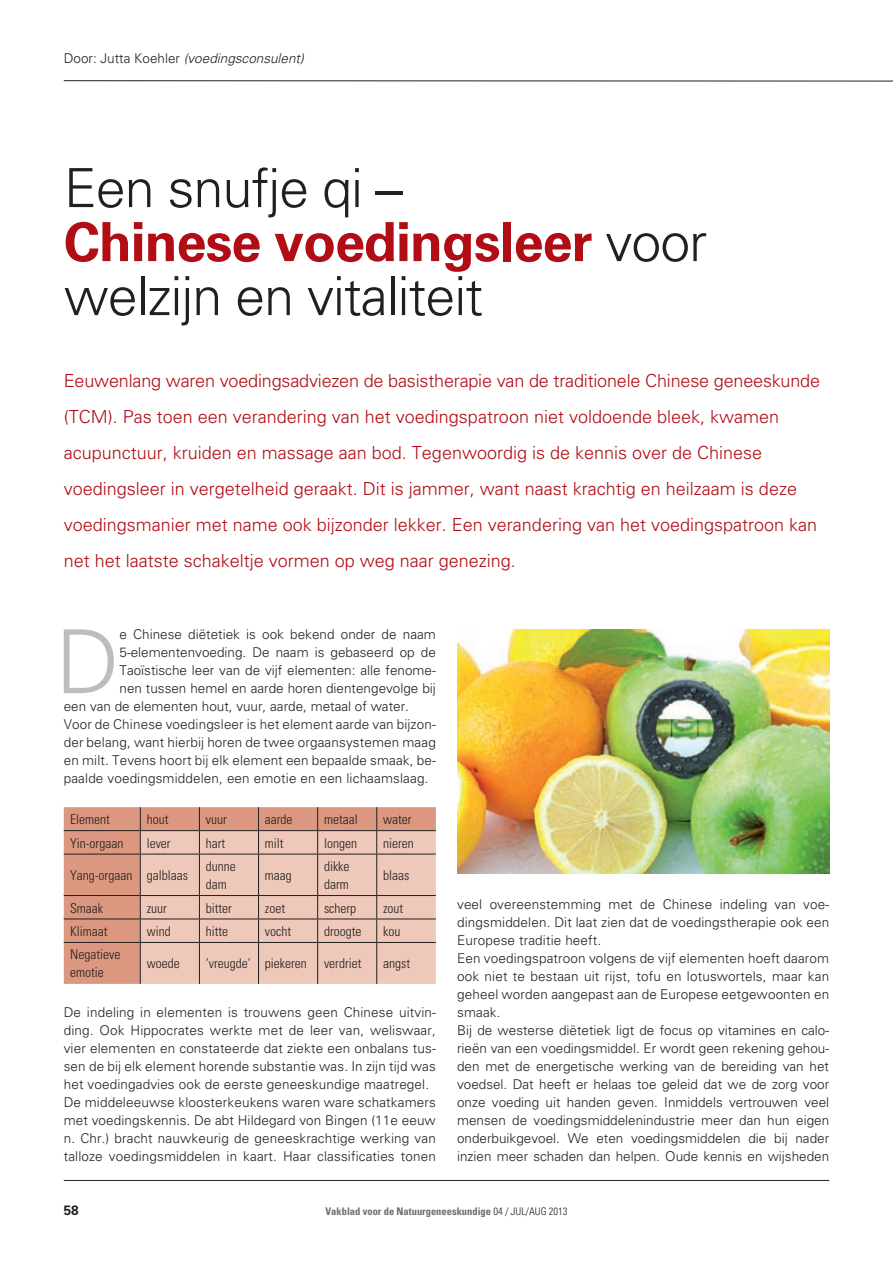
<style>
.page{position:relative;width:893px;height:1263px;background:#fff}
.page>*{position:absolute;margin:0;border:0;box-sizing:border-box;transform-origin:0 0}
.t1{font:300 88.35px "Univers";color:#bcbdc0}
.t2{font:300 54px/54px "Univers";letter-spacing:-.02em;color:#231f20}
.t3{font:300 18px/36px "Univers";color:#b00d15}
.t4{font:300 13.5px/18px "Univers";letter-spacing:.01em;color:#231f20}
.t5{font:300 condensed 13.5px/18px "Univers";color:#231f20}
.t6{font:italic 300 13.5px "Univers";color:#231f20}
.t7{font:700 13.5px "Univers";color:#231f20}
.t8{font:700 condensed 10.5px "Univers";color:#6c6d70}
.s1{font-style:normal}
.s2{font-weight:700;color:#b00d15}
.s3{font-weight:300;color:#231f20}
</style>
<div class="page">
<hr style="left:64px;top:80px;width:829px;height:1px;background:#231f20">
<hr style="left:64px;top:1180px;width:765px;height:1px;background:#231f20">
<svg style="left:64px;top:807px;width:372px;height:177px;background:#da967f"></svg>
<div style="left:141px;top:831px;width:295px;height:153px;background:#eec8b8"></div>
<hr style="left:64px;top:830px;width:76px;height:1px;background:#231f20">
<hr style="left:140px;top:830px;width:59px;height:1px;background:#231f20">
<svg style="left:140px;top:807px;width:1px;height:47px"></svg>
<hr style="left:199px;top:830px;width:60px;height:1px;background:#231f20">
<svg style="left:199px;top:807px;width:1px;height:47px"></svg>
<hr style="left:259px;top:830px;width:59px;height:1px;background:#231f20">
<svg style="left:258px;top:807px;width:1px;height:47px"></svg>
<hr style="left:318px;top:830px;width:59px;height:1px;background:#231f20">
<svg style="left:317px;top:807px;width:1px;height:47px"></svg>
<hr style="left:377px;top:830px;width:59px;height:1px;background:#231f20">
<svg style="left:376px;top:807px;width:1px;height:47px"></svg>
<hr style="left:64px;top:854px;width:76px;height:1px;background:#231f20">
<hr style="left:140px;top:854px;width:59px;height:1px;background:#231f20">
<hr style="left:140px;top:854px;width:1px;height:41px;background:#231f20">
<hr style="left:199px;top:854px;width:60px;height:1px;background:#231f20">
<hr style="left:199px;top:854px;width:1px;height:41px;background:#231f20">
<hr style="left:259px;top:854px;width:59px;height:1px;background:#231f20">
<hr style="left:258px;top:854px;width:1px;height:41px;background:#231f20">
<hr style="left:318px;top:854px;width:59px;height:1px;background:#231f20">
<hr style="left:317px;top:854px;width:1px;height:41px;background:#231f20">
<hr style="left:377px;top:854px;width:59px;height:1px;background:#231f20">
<hr style="left:376px;top:854px;width:1px;height:41px;background:#231f20">
<hr style="left:64px;top:895px;width:76px;height:1px;background:#231f20">
<hr style="left:140px;top:895px;width:59px;height:1px;background:#231f20">
<hr style="left:199px;top:895px;width:60px;height:1px;background:#231f20">
<hr style="left:259px;top:895px;width:59px;height:1px;background:#231f20">
<hr style="left:318px;top:895px;width:59px;height:1px;background:#231f20">
<hr style="left:377px;top:895px;width:59px;height:1px;background:#231f20">
<hr style="left:64px;top:918px;width:76px;height:1px;background:#231f20">
<hr style="left:140px;top:918px;width:59px;height:1px;background:#231f20">
<svg style="left:140px;top:896px;width:1px;height:46px"></svg>
<hr style="left:199px;top:918px;width:60px;height:1px;background:#231f20">
<svg style="left:199px;top:896px;width:1px;height:46px"></svg>
<hr style="left:259px;top:918px;width:59px;height:1px;background:#231f20">
<svg style="left:258px;top:896px;width:1px;height:46px"></svg>
<hr style="left:318px;top:918px;width:59px;height:1px;background:#231f20">
<svg style="left:317px;top:896px;width:1px;height:46px"></svg>
<hr style="left:377px;top:918px;width:59px;height:1px;background:#231f20">
<svg style="left:376px;top:896px;width:1px;height:46px"></svg>
<hr style="left:64px;top:942px;width:76px;height:1px;background:#231f20">
<hr style="left:140px;top:942px;width:59px;height:1px;background:#231f20">
<hr style="left:140px;top:943px;width:1px;height:41px;background:#231f20">
<hr style="left:199px;top:942px;width:60px;height:1px;background:#231f20">
<hr style="left:199px;top:943px;width:1px;height:41px;background:#231f20">
<hr style="left:259px;top:942px;width:59px;height:1px;background:#231f20">
<hr style="left:258px;top:943px;width:1px;height:41px;background:#231f20">
<hr style="left:318px;top:942px;width:59px;height:1px;background:#231f20">
<hr style="left:317px;top:943px;width:1px;height:41px;background:#231f20">
<hr style="left:376px;top:943px;width:1px;height:41px;background:#231f20">
<hr style="left:377px;top:942px;width:59px;height:1px;background:#231f20">
<img style="left:457px;top:630px;width:372px;height:243px">
<p class="t6" style="left:64px;top:50px;width:242px"><span class="s1">Door: Jutta Koehler</span> (voedingsconsulent)</p>
<h2 class="t2" style="left:64px;top:161px;width:645px">Een snufje qi –<br><span class="s2">Chinese voedingsleer</span> voor welzijn en vitaliteit</h2>
<p class="t3" style="left:64px;top:363px;width:758px">Eeuwenlang waren voedingsadviezen de basistherapie van de traditionele Chinese geneeskunde (TCM). Pas toen een verandering van het voedingspatroon niet voldoende bleek, kwamen acupunctuur, kruiden en massage aan bod. Tegenwoordig is de kennis over de Chinese voedingsleer in vergetelheid geraakt. Dit is jammer, want naast krachtig en heilzaam is deze voedingsmanier met name ook bijzonder lekker. Een verandering van het voedingspatroon kan net het laatste schakeltje vormen op weg naar genezing.</p>
<h1 class="t1" style="left:56px;top:609px;width:65px">D</h1>
<p class="t4" style="left:119px;top:625px;width:318px">e Chinese diëtetiek is ook bekend onder de naam</p>
<p class="t4" style="left:119px;top:643px;width:318px">5-elementenvoeding. De naam is gebaseerd op de</p>
<p class="t4" style="left:119px;top:661px;width:318px">Taoïstische leer van de vijf elementen: alle fenome-</p>
<p class="t4" style="left:119px;top:679px;width:318px">nen tussen hemel en aarde horen dientengevolge bij</p>
<p class="t4" style="left:64px;top:697px;width:347px">een van de elementen hout, vuur, aarde, metaal of water.</p>
<p class="t4" style="left:64px;top:715px;width:374px">Voor de Chinese voedingsleer is het element aarde van bijzon-</p>
<p class="t4" style="left:64px;top:733px;width:374px">der belang, want hierbij horen de twee orgaansystemen maag</p>
<p class="t4" style="left:64px;top:751px;width:374px">en milt. Tevens hoort bij elk element een bepaalde smaak, be-</p>
<p class="t4" style="left:64px;top:769px;width:366px">paalde voedingsmiddelen, een emotie en een lichaamslaag.</p>
<p class="t5" style="left:70px;top:810px;width:41px">Element</p>
<p class="t5" style="left:147px;top:810px;width:23px">hout</p>
<p class="t5" style="left:206px;top:810px;width:22px">vuur</p>
<p class="t5" style="left:265px;top:810px;width:29px">aarde</p>
<p class="t5" style="left:324px;top:810px;width:35px">metaal</p>
<p class="t5" style="left:383px;top:810px;width:30px">water</p>
<p class="t5" style="left:70px;top:834px;width:55px">Yin-orgaan</p>
<p class="t5" style="left:147px;top:834px;width:25px">lever</p>
<p class="t5" style="left:206px;top:834px;width:21px">hart</p>
<p class="t5" style="left:265px;top:834px;width:20px">milt</p>
<p class="t5" style="left:324px;top:834px;width:34px">longen</p>
<p class="t5" style="left:383px;top:834px;width:32px">nieren</p>
<p class="t5" style="left:70px;top:866px;width:119px">Yang-orgaan galblaas</p>
<p class="t5" style="left:206px;top:857px;width:31px">dunne dam</p>
<p class="t5" style="left:265px;top:866px;width:28px">maag</p>
<p class="t5" style="left:324px;top:857px;width:27px">dikke darm</p>
<p class="t5" style="left:383px;top:866px;width:28px">blaas</p>
<p class="t5" style="left:70px;top:899px;width:34px">Smaak</p>
<p class="t5" style="left:147px;top:899px;width:22px">zuur</p>
<p class="t5" style="left:206px;top:899px;width:28px">bitter</p>
<p class="t5" style="left:265px;top:899px;width:22px">zoet</p>
<p class="t5" style="left:324px;top:899px;width:34px">scherp</p>
<p class="t5" style="left:383px;top:899px;width:22px">zout</p>
<p class="t5" style="left:70px;top:922px;width:39px">Klimaat</p>
<p class="t5" style="left:147px;top:922px;width:25px">wind</p>
<p class="t5" style="left:206px;top:922px;width:24px">hitte</p>
<p class="t5" style="left:265px;top:922px;width:28px">vocht</p>
<p class="t5" style="left:324px;top:922px;width:39px">droogte</p>
<p class="t5" style="left:383px;top:922px;width:19px">kou</p>
<p class="t5" style="left:70px;top:946px;width:52px">Negatieve emotie</p>
<p class="t5" style="left:147px;top:955px;width:34px">woede</p>
<p class="t5" style="left:206px;top:955px;width:103px">‘vreugde’ piekeren</p>
<p class="t5" style="left:324px;top:955px;width:39px">verdriet</p>
<p class="t5" style="left:383px;top:955px;width:28px">angst</p>
<p class="t4" style="left:64px;top:1003px;width:374px">De indeling in elementen is trouwens geen Chinese uitvin&shy;ding. Ook Hippocrates werkte met de leer van, weliswaar, vier elementen en constateerde dat ziekte een onbalans tus&shy;sen de bij elk element horende substantie was. In zijn tijd was het voedingadvies ook de eerste geneeskundige maatregel.<br>De middeleeuwse kloosterkeukens waren ware schatkamers met voedingskennis. De abt Hildegard von Bingen (11e eeuw n. Chr.) bracht nauwkeurig de geneeskrachtige werking van talloze voedingsmiddelen in kaart. Haar classificaties tonen</p>
<p class="t4" style="left:457px;top:895px;width:374px">veel overeenstemming met de Chinese indeling van voe&shy;dingsmiddelen. Dit laat zien dat de voedingstherapie ook een Europese traditie heeft.<br>Een voedingspatroon volgens de vijf elementen hoeft daarom ook niet te bestaan uit rijst, tofu en lotuswortels, maar kan geheel worden aangepast aan de Europese eetgewoonten en smaak.<br>Bij de westerse diëtetiek ligt de focus op vitamines en calo&shy;rieën van een voedingsmiddel. Er wordt geen rekening gehou&shy;den met de energetische werking van de bereiding van het voedsel. Dat heeft er helaas toe geleid dat we de zorg voor onze voeding uit handen geven. Inmiddels vertrouwen veel mensen de voedingsmiddelenindustrie meer dan hun eigen onderbuikgevoel. We eten voedingsmiddelen die bij nader inzien meer schaden dan helpen. Oude kennis en wijsheden</p>
<p class="t7" style="left:64px;top:1202px;width:17px">58</p>
<p class="t8" style="left:325px;top:1205px;width:244px">Vakblad voor de Natuurgeneeskundige <span class="s3">04 / JUL/AUG 2013</span></p>
</div>
